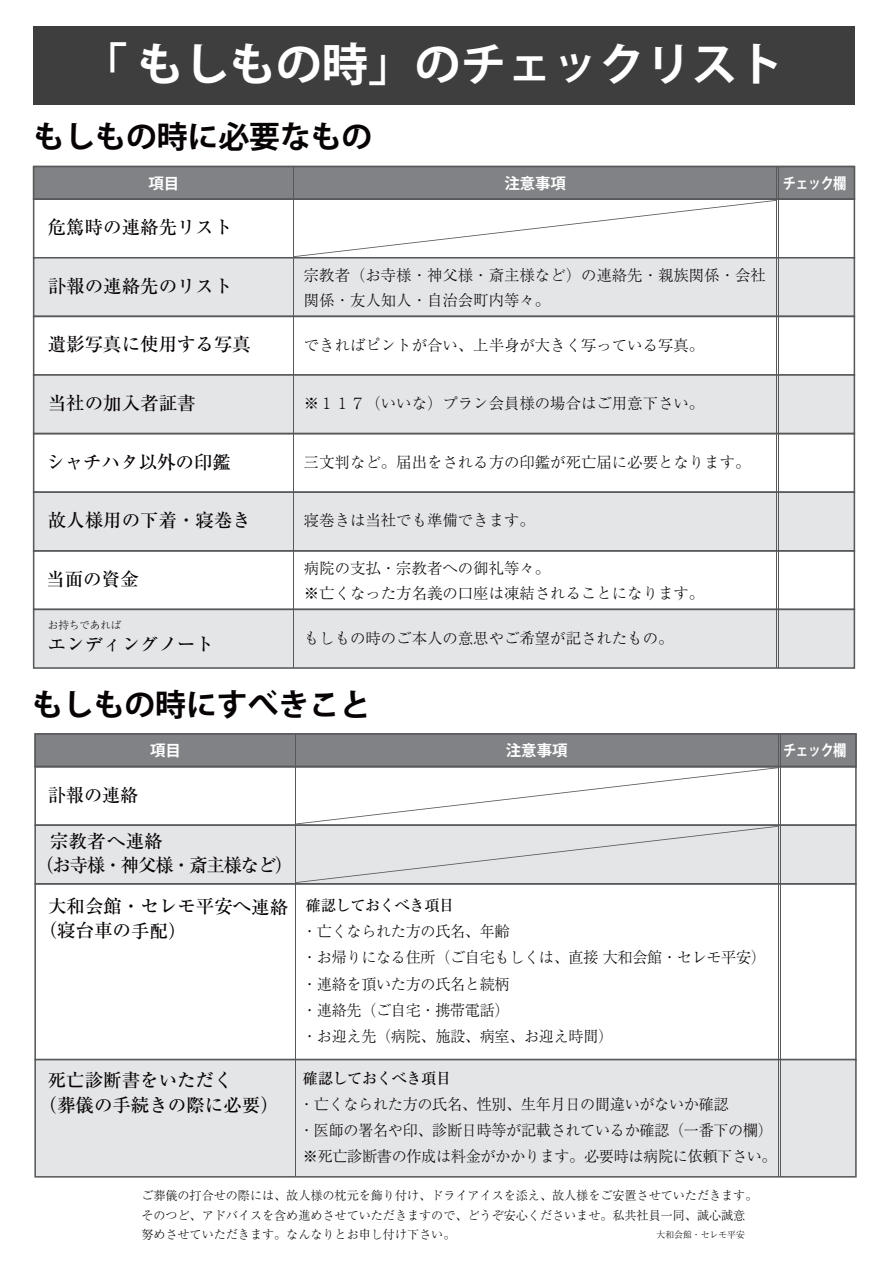
<style>
.page{position:relative;width:893px;height:1263px;background:#fff}
.page>*{position:absolute;margin:0;border:0;box-sizing:border-box;transform-origin:0 0}
.t1{font:700 45.45px "Koz Go Pro";color:#fff}
.t2{font:700 30.75px "Koz Go Pro";color:#070304}
.t3{font:500 18.45px/24.3px "Ryumin Pro";color:#070304}
.t4{font:500 18.45px/24.6px "Ryumin Pro";letter-spacing:-.075em;color:#070304}
.t5{font:300 15.45px/24.6px "Ryumin Pro";color:#070304}
.t6{font:300 15.45px/26.1px "Ryumin Pro";letter-spacing:-.02em;color:#070304}
.t7{font:500 15.45px "Ryumin Pro";letter-spacing:-.02em;color:#070304}
.t8{font:700 15.45px "Koz Go Pro";letter-spacing:-.025em;color:#fff}
.t9{font:700 15.45px "Koz Go Pro";letter-spacing:-.025em;color:#fff;scale:.86 1}
.t10{font:300 12.3px/19.5px "Ryumin Pro";color:#070304}
.t11{font:300 10.5px "Ryumin Pro";color:#070304}
.t12{font:300 9px "Ryumin Pro";color:#070304}
</style>
<div class="page">
<div style="left:33px;top:26px;width:821px;height:79px;background:#3e3e3f"></div>
<div style="left:34px;top:733px;width:823px;height:34px;background:#808285;border:2px solid #57585a"></div>
<div style="left:34px;top:766px;width:823px;height:60px;border:2px solid #57585a"></div>
<div style="left:34px;top:824px;width:823px;height:60px;background:#e4e5e7;border:2px solid #57585a"></div>
<div style="left:34px;top:883px;width:823px;height:177px;border:2px solid #57585a"></div>
<div style="left:34px;top:1059px;width:823px;height:118px;background:#e4e5e7;border:2px solid #57585a"></div>
<svg style="left:296px;top:767px;width:482px;height:116px"></svg>
<hr style="left:295px;top:734px;width:1px;height:443px;background:#57585a">
<hr style="left:780px;top:734px;width:1px;height:443px;background:#57585a">
<hr style="left:778px;top:734px;width:1px;height:443px;background:#57585a">
<div style="left:33px;top:166px;width:822px;height:34px;background:#808285;border:2px solid #57585a"></div>
<svg style="left:305px;top:201px;width:469px;height:54px"></svg>
<div style="left:33px;top:198px;width:822px;height:60px;border:2px solid #57585a"></div>
<div style="left:33px;top:257px;width:822px;height:60px;background:#e4e5e7;border:2px solid #57585a"></div>
<div style="left:33px;top:316px;width:822px;height:60px;border:2px solid #57585a"></div>
<div style="left:33px;top:374px;width:822px;height:60px;background:#e4e5e7;border:2px solid #57585a"></div>
<div style="left:33px;top:433px;width:822px;height:60px;border:2px solid #57585a"></div>
<div style="left:33px;top:491px;width:822px;height:61px;background:#e4e5e7;border:2px solid #57585a"></div>
<div style="left:33px;top:550px;width:822px;height:60px;border:2px solid #57585a"></div>
<div style="left:33px;top:609px;width:822px;height:60px;background:#e4e5e7;border:2px solid #57585a"></div>
<hr style="left:293px;top:167px;width:1px;height:501px;background:#57585a">
<hr style="left:778px;top:167px;width:1px;height:501px;background:#57585a">
<hr style="left:776px;top:167px;width:1px;height:501px;background:#57585a">
<h1 class="t1" style="left:81px;top:35px;width:704px">「 もしもの時」のチェックリスト</h1>
<h2 class="t2" style="left:34px;top:116px;width:340px">もしもの時に必要なもの</h2>
<p class="t8" style="left:148px;top:173px;width:32px">項目</p>
<p class="t8" style="left:504px;top:173px;width:63px">注意事項</p>
<p class="t9" style="left:783px;top:173px;width:75px">チェック欄</p>
<p class="t3" style="left:48px;top:214px;width:186px">危篤時の連絡先リスト</p>
<p class="t5" style="left:304px;top:262px;width:463px">宗教者（お寺様・神父様・斎主様など）の連絡先・親族関係・会社関係・友人知人・自治会町内等々。</p>
<p class="t3" style="left:48px;top:272px;width:186px">訃報の連絡先のリスト</p>
<p class="t3" style="left:48px;top:331px;width:205px">遺影写真に使用する写真</p>
<p class="t5" style="left:304px;top:331px;width:402px">できればピントが合い、上半身が大きく写っている写真。</p>
<p class="t3" style="left:48px;top:390px;width:149px">当社の加入者証書</p>
<p class="t5" style="left:304px;top:390px;width:402px">※１１７（いいな）プラン会員様の場合はご用意下さい。</p>
<p class="t3" style="left:46px;top:448px;width:186px">シャチハタ以外の印鑑</p>
<p class="t5" style="left:304px;top:448px;width:448px">三文判など。届出をされる方の印鑑が死亡届に必要となります。</p>
<p class="t3" style="left:48px;top:507px;width:205px">故人様用の下着・寝巻き</p>
<p class="t5" style="left:304px;top:507px;width:232px">寝巻きは当社でも準備できます。</p>
<p class="t3" style="left:46px;top:565px;width:94px">当面の資金</p>
<p class="t5" style="left:304px;top:555px;width:402px">病院の支払・宗教者への御礼等々。　<br>※亡くなった方名義の口座は凍結されることになります。</p>
<p class="t3" style="left:48px;top:631px;width:168px">エンディングノート</p>
<p class="t5" style="left:304px;top:624px;width:371px">もしもの時のご本人の意思やご希望が記されたもの。</p>
<p class="t11" style="left:48px;top:617px;width:75px">お持ちであれば</p>
<h2 class="t2" style="left:32px;top:685px;width:340px">もしもの時にすべきこと</h2>
<p class="t3" style="left:48px;top:781px;width:92px">訃報の連絡</p>
<p class="t8" style="left:150px;top:740px;width:32px">項目</p>
<p class="t8" style="left:506px;top:740px;width:63px">注意事項</p>
<p class="t9" style="left:783px;top:740px;width:75px">チェック欄</p>
<p class="t4" style="left:36px;top:827px;width:259px;text-indent:15px">宗教者へ連絡<br>（お寺様・神父様・斎主様など）</p>
<p class="t3" style="left:39px;top:893px;width:251px;text-indent:9px">大和会館・セレモ平安へ連絡（寝台車の手配）</p>
<p class="t7" style="left:306px;top:893px;width:150px">確認しておくべき項目</p>
<p class="t6" style="left:302px;top:917px;width:465px">・亡くなられた方の氏名、年齢<br>・お帰りになる住所（ご自宅もしくは、直接 大和会館・セレモ平安）・連絡を頂いた方の氏名と続柄<br>・連絡先（ご自宅・携帯電話）<br>・お迎え先（病院、施設、病室、お迎え時間）</p>
<p class="t3" style="left:39px;top:1066px;width:242px;text-indent:9px">死亡診断書をいただく<br>（葬儀の手続きの際に必要）</p>
<p class="t7" style="left:303px;top:1065px;width:150px">確認しておくべき項目</p>
<p class="t6" style="left:299px;top:1089px;width:479px">・亡くなられた方の氏名、性別、生年月日の間違いがないか確認<br>・医師の署名や印、診断日時等が記載されているか確認（一番下の欄）※死亡診断書の作成は料金がかかります。必要時は病院に依頼下さい。</p>
<p class="t10" style="left:141px;top:1185px;width:618px">ご葬儀の打合せの際には、故人様の枕元を飾り付け、ドライアイスを添え、故人様をご安置させていただきます。そのつど、アドバイスを含め進めさせていただきますので、どうぞ安心くださいませ。私共社員一同、誠心誠意努めさせていただきます。なんなりとお申し付け下さい。　　　　</p>
<p class="t12" style="left:657px;top:1228px;width:90px">大和会館・セレモ平安</p>
</div>
